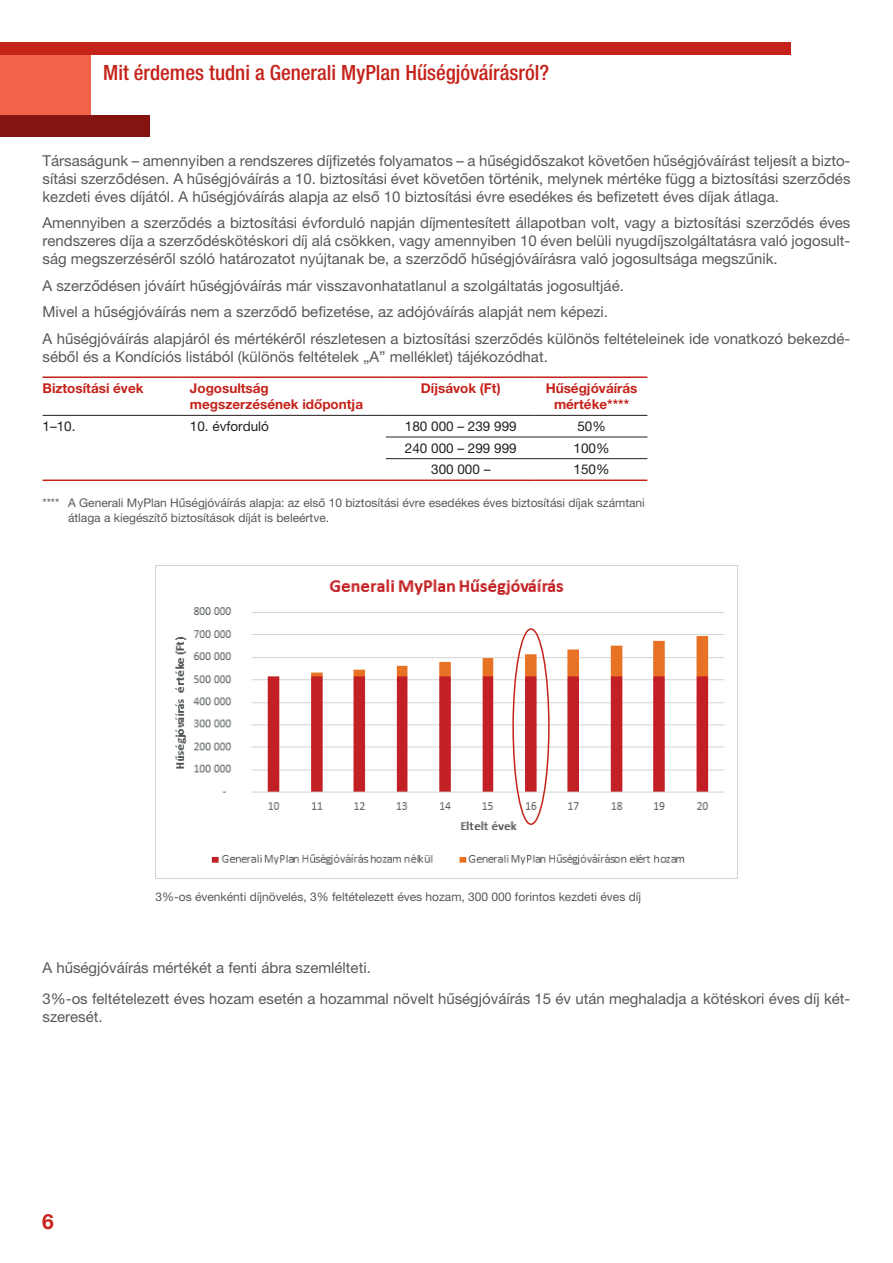
<style>
.page{position:relative;width:893px;height:1263px;background:#fff}
.page>*{position:absolute;margin:0;border:0;box-sizing:border-box;transform-origin:0 0}
.t1{font:500 condensed 21px "Helvetica Neue LT Pro";color:#c5221a}
.t2{font:700 21px "Helvetica Neue LT Pro";color:#c5221a}
.bajusz{font:15px/18px "Helvetica Neue LT Pro";color:#57585a;text-align:justify}
.t3{font:700 13.5px/16.5px "Helvetica Neue LT Pro";color:#c5221a}
.t4{font:13.5px "Helvetica Neue LT Pro";color:#231f20}
.szöveg{font:12px/14.4px "Helvetica Neue LT Pro";color:#57585a}
.bajusz-2{font:12px "Helvetica Neue LT Pro";color:#57585a}
</style>
<div class="page">
<hr style="left:43px;top:415px;width:141px;height:1px;background:#231f20">
<hr style="left:184px;top:415px;width:202px;height:1px;background:#231f20">
<hr style="left:386px;top:415px;width:150px;height:1px;background:#231f20">
<hr style="left:536px;top:415px;width:111px;height:1px;background:#231f20">
<hr style="left:386px;top:437px;width:150px;height:1px;background:#231f20">
<hr style="left:536px;top:437px;width:111px;height:1px;background:#231f20">
<hr style="left:386px;top:458px;width:150px;height:1px;background:#231f20">
<hr style="left:536px;top:458px;width:111px;height:1px;background:#231f20">
<hr style="left:43px;top:376px;width:141px;height:2px;background:#c5221a">
<hr style="left:184px;top:376px;width:202px;height:2px;background:#c5221a">
<hr style="left:386px;top:376px;width:150px;height:2px;background:#c5221a">
<hr style="left:536px;top:376px;width:111px;height:2px;background:#c5221a">
<hr style="left:43px;top:479px;width:141px;height:2px;background:#c5221a">
<hr style="left:184px;top:479px;width:202px;height:2px;background:#c5221a">
<hr style="left:386px;top:479px;width:150px;height:2px;background:#c5221a">
<hr style="left:536px;top:479px;width:111px;height:2px;background:#c5221a">
<div style="left:0;top:54px;width:90px;height:63px;background:#f16349"></div>
<div style="left:0;top:43px;width:791px;height:12px;background:#c5221a"></div>
<div style="left:0;top:115px;width:149px;height:21px;background:#851312"></div>
<img style="left:156px;top:579px;width:581px;height:300px">
<div style="left:512px;top:628px;width:38px;height:197px;border:2px solid #c5221a;border-radius:50%"></div>
<p class="t1" style="left:103px;top:60px;width:447px">Mit érdemes tudni a Generali MyPlan Hűségjóváírásról?</p>
<p class="bajusz" style="left:43px;top:151px;width:809px">Társaságunk – amennyiben a rendszeres díjfizetés folyamatos – a hűségidőszakot követően hűségjóváírást teljesít a bizto&shy;sítási szerződésen. A hűségjóváírás a 10. biztosítási évet követően történik, melynek mértéke függ a biztosítási szerződés kezdeti éves díjától. A hűségjóváírás alapja az első 10 biztosítási évre esedékes és befizetett éves díjak átlaga.</p>
<p class="bajusz" style="left:43px;top:214px;width:809px">Amennyiben a szerződés a biztosítási évforduló napján díjmentesített állapotban volt, vagy a biztosítási szerződés éves rendszeres díja a szerződéskötéskori díj alá csökken, vagy amennyiben 10 éven belüli nyugdíjszolgáltatásra való jogosult&shy;ság megszerzéséről szóló határozatot nyújtanak be, a szerződő hűségjóváírásra való jogosultsága megszűnik.</p>
<p class="bajusz" style="left:43px;top:276px;width:583px">A szerződésen jóváírt hűségjóváírás már visszavonhatatlanul a szolgáltatás jogosultjáé.</p>
<p class="bajusz" style="left:43px;top:303px;width:567px">Mivel a hűségjóváírás nem a szerződő befizetése, az adójóváírás alapját nem képezi.</p>
<p class="bajusz" style="left:43px;top:329px;width:809px">A hűségjóváírás alapjáról és mértékéről részletesen a biztosítási szerződés különös feltételeinek ide vonatkozó bekezdé&shy;séből és a Kondíciós listából (különös feltételek „A” melléklet) tájékozódhat.</p>
<p class="t3" style="left:43px;top:379px;width:102px">Biztosítási évek</p>
<p class="t3" style="left:190px;top:379px;width:175px">Jogosultság megszerzésének időpontja</p>
<p class="t3" style="left:421px;top:379px;width:81px">Díjsávok (Ft)</p>
<p class="t3" style="left:546px;top:379px;width:93px;text-align:center">Hűségjóváírás mértéke****</p>
<p class="t4" style="left:43px;top:418px;width:35px">1–10.</p>
<p class="t4" style="left:190px;top:418px;width:81px">10. évforduló</p>
<p class="t4" style="left:405px;top:418px;width:113px">180 000 – 239 999</p>
<p class="t4" style="left:577px;top:418px;width:30px">50%</p>
<p class="t4" style="left:405px;top:440px;width:113px">240 000 – 299 999</p>
<p class="t4" style="left:574px;top:440px;width:38px">100%</p>
<p class="t4" style="left:431px;top:461px;width:61px">300 000 –</p>
<p class="t4" style="left:574px;top:461px;width:38px">150%</p>
<p class="szöveg" style="left:68px;top:496px;width:578px;text-indent:-26px">**** A Generali MyPlan Hűségjóváírás alapja: az első 10 biztosítási évre esedékes éves biztosítási díjak számtani átlaga a kiegészítő biztosítások díját is beleértve.</p>
<p class="bajusz-2" style="left:156px;top:889px;width:487px">3%-os évenkénti díjnövelés, 3% feltételezett éves hozam, 300 000 forintos kezdeti éves díj</p>
<p class="bajusz" style="left:43px;top:959px;width:330px">A hűségjóváírás mértékét a fenti ábra szemlélteti.</p>
<p class="bajusz" style="left:43px;top:989px;width:809px">3%-os feltételezett éves hozam esetén a hozammal növelt hűségjóváírás 15 év után meghaladja a kötéskori éves díj két&shy;szeresét.</p>
<h1 class="t2" style="left:42px;top:1209px;width:13px">6</h1>
</div>
